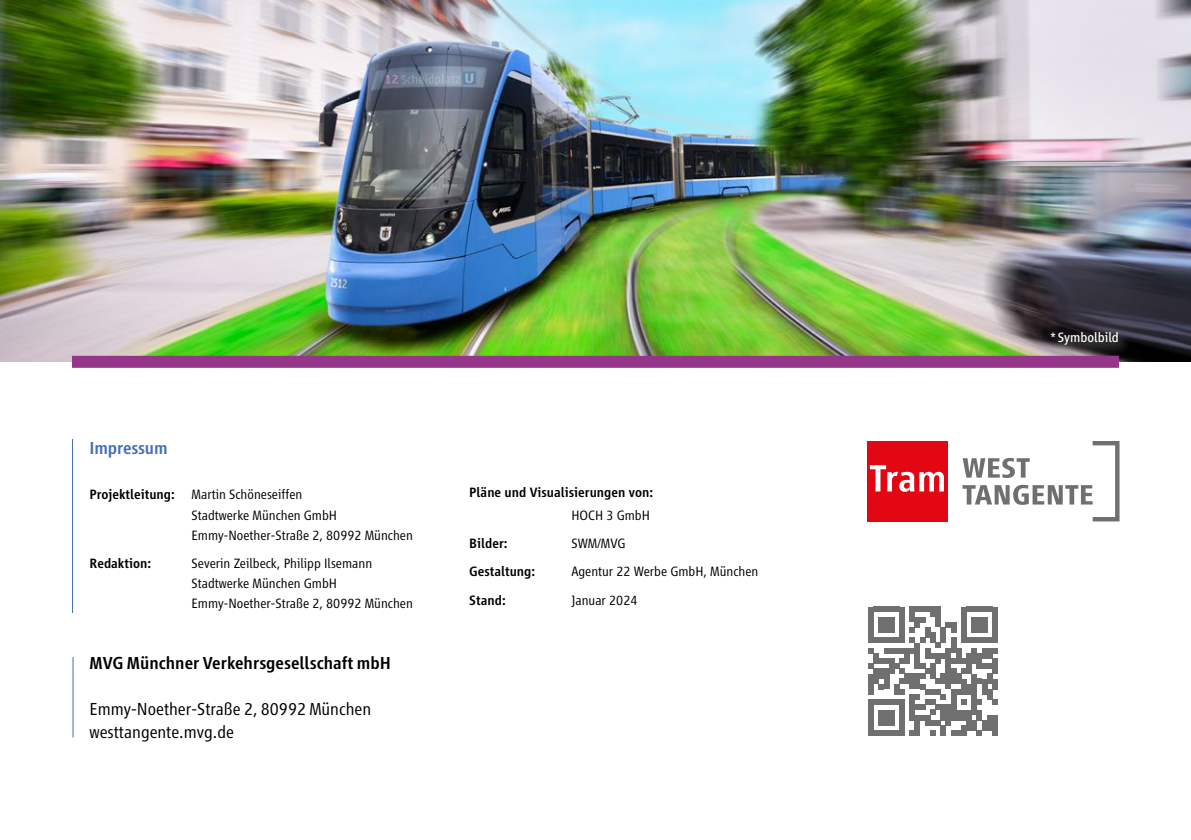
<style>
.page{position:relative;width:1191px;height:840px;background:#fff}
.page>*{position:absolute;margin:0;border:0;box-sizing:border-box;transform-origin:0 0}
.t1{font:300 18px/22.6px "Vialog LT Pro";color:#000}
.t2{font:500 18px "Vialog LT Pro";color:#000}
.t3{font:500 18px "Vialog LT Pro";letter-spacing:-.01em;color:#4470b6}
.t4{font:300 14px/20px "Vialog LT Pro";color:#000}
.t5{font:500 14px "Vialog LT Pro";color:#000}
.t6{font:14px "Vialog LT Pro";color:#fff}
.s1{font-weight:500}
</style>
<div class="page">
<img style="left:0;top:0;width:1191px;height:361px">
<div style="left:867px;top:441px;width:81px;height:80px;background:#e30613"></div>
<svg style="left:870px;top:465px;width:74px;height:26px"></svg>
<svg style="left:962px;top:441px;width:157px;height:80px"></svg>
<div style="left:72px;top:355px;width:1047px;height:12px;background:#96368b"></div>
<svg style="left:868px;top:606px;width:129px;height:129px"></svg>
<div style="left:992px;top:714px;width:5px;height:11px;background:#706f6f"></div>
<div style="left:992px;top:725px;width:5px;height:10px;background:#706f6f"></div>
<div style="left:1045px;top:326px;width:87px;height:33px;background:#e3dddb;opacity:.75"></div>
<hr style="left:72px;top:439px;width:1px;height:173px;background:#4470b6">
<hr style="left:72px;top:656px;width:2px;height:81px;background:#4470b6">
<p class="t3" style="left:90px;top:438px;width:80px">Impressum</p>
<p class="t4" style="left:192px;top:484px;width:223px;text-indent:-102px"><span class="s1">Projektleitung:</span> Martin Schöneseiffen<br>Stadtwerke München GmbH<br>Emmy-Noether-Straße 2, 80992 München</p>
<p class="t5" style="left:90px;top:555px;width:63px">Redaktion:</p>
<p class="t4" style="left:192px;top:553px;width:223px">Severin Zeilbeck, Philipp Ilsemann<br>Stadtwerke München GmbH<br>Emmy-Noether-Straße 2, 80992 München</p>
<p class="t2" style="left:90px;top:653px;width:303px">MVG Münchner Verkehrsgesellschaft mbH</p>
<p class="t1" style="left:90px;top:697px;width:283px">Emmy-Noether-Straße 2, 80992 München westtangente.mvg.de</p>
<p class="t5" style="left:469px;top:484px;width:185px">Pläne und Visualisierungen von:</p>
<p class="t4" style="left:571px;top:505px;width:80px">HOCH 3 GmbH</p>
<p class="t5" style="left:469px;top:535px;width:40px">Bilder:</p>
<p class="t4" style="left:571px;top:533px;width:56px">SWM/MVG</p>
<p class="t5" style="left:469px;top:563px;width:67px">Gestaltung:</p>
<p class="t4" style="left:571px;top:561px;width:189px">Agentur 22 Werbe GmbH, München</p>
<p class="t5" style="left:469px;top:592px;width:38px">Stand:</p>
<p class="t4" style="left:571px;top:590px;width:68px">Januar 2024</p>
<p class="t6" style="left:1050px;top:329px;width:70px">* Symbolbild</p>
</div>
